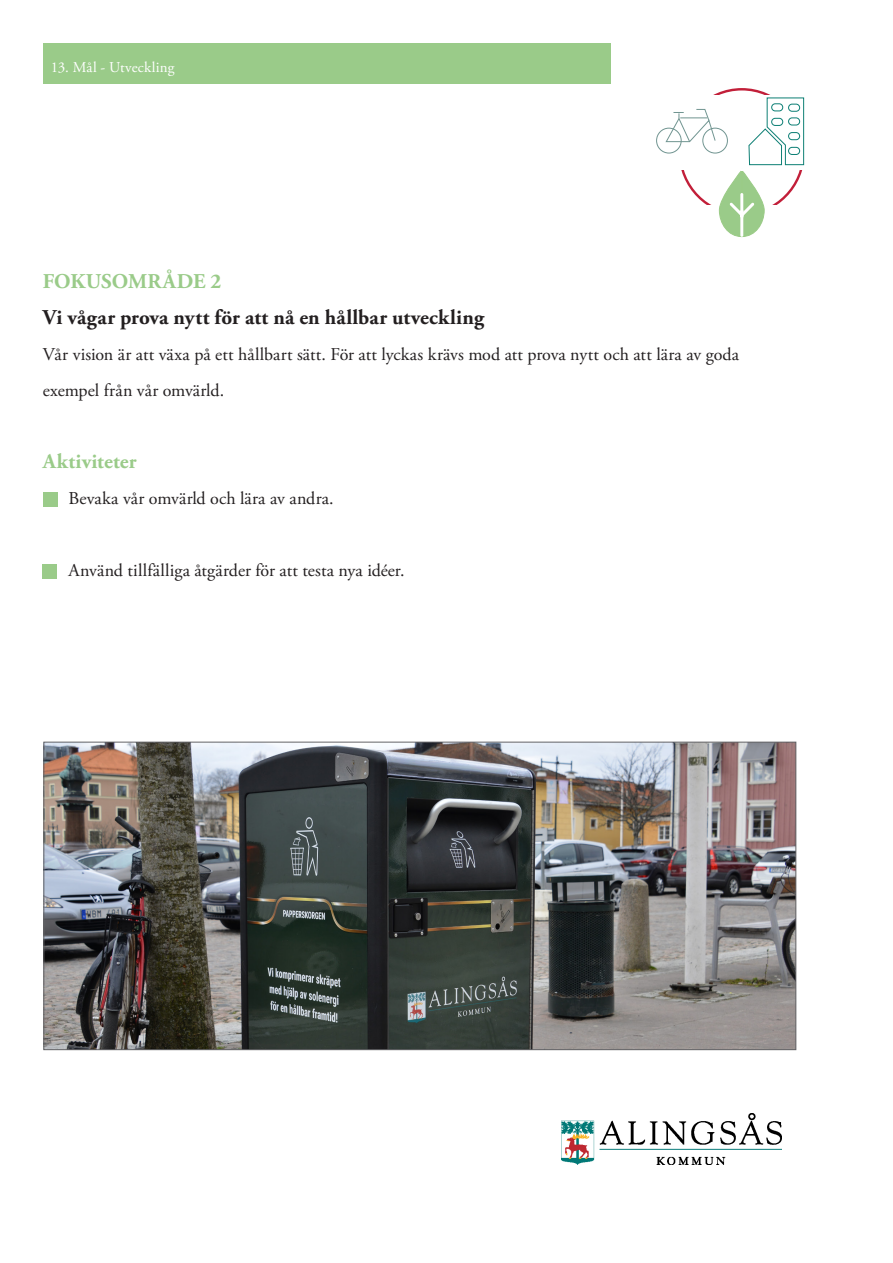
<style>
.page{position:relative;width:893px;height:1263px;background:#fff}
.page>*{position:absolute;margin:0;border:0;box-sizing:border-box;transform-origin:0 0}
.Alingsås_rubrik_2{font:700 21px "Adobe Garamond Pro";letter-spacing:.005em;color:#231f20}
.Alingsås_rubrik_2-2{font:700 21px "Adobe Garamond Pro";letter-spacing:-.005em;color:#9acb89}
.Alingsås_brödtext{font:700 21px "Adobe Garamond Pro";letter-spacing:.005em;color:#9acb89}
.Alingsås_Rubrik_3{font:18px "Adobe Garamond Pro";color:#231f20}
.Alingsås_brödtext-2{font:15px "Adobe Garamond Pro";letter-spacing:.01em;color:#fff}
</style>
<div class="page">
<img style="left:561px;top:1113px;width:220px;height:51px">
<img style="left:45px;top:744px;width:749px;height:304px">
<div style="left:43px;top:492px;width:15px;height:14px;background:#9acb89"></div>
<div style="left:43px;top:564px;width:14px;height:14px;background:#9acb89"></div>
<div style="left:656px;top:128px;width:25px;height:25px;border:1px solid #719591;border-radius:50%"></div>
<svg style="left:666px;top:88px;width:139px;height:149px"></svg>
<div style="left:43px;top:43px;width:567px;height:41px;background:#9acb89"></div>
<p class="Alingsås_brödtext-2" style="left:51px;top:58px;width:125px">13. Mål - Utveckling</p>
<p class="Alingsås_rubrik_2-2" style="left:43px;top:269px;width:180px">FOKUSOMRÅDE 2</p>
<p class="Alingsås_rubrik_2" style="left:43px;top:305px;width:443px">Vi vågar prova nytt för att nå en hållbar utveckling</p>
<p class="Alingsås_Rubrik_3" style="left:43px;top:343px;width:698px">Vår vision är att växa på ett hållbart sätt. För att lyckas krävs mod att prova nytt och att lära av goda</p>
<p class="Alingsås_Rubrik_3" style="left:43px;top:379px;width:183px">exempel från vår omvärld.</p>
<p class="Alingsås_brödtext" style="left:43px;top:449px;width:95px">Aktiviteter</p>
<p class="Alingsås_Rubrik_3" style="left:43px;top:487px;width:292px">• Bevaka vår omvärld och lära av andra.</p>
<p class="Alingsås_Rubrik_3" style="left:43px;top:559px;width:363px">• Använd tillfälliga åtgärder för att testa nya idéer.</p>
</div>
